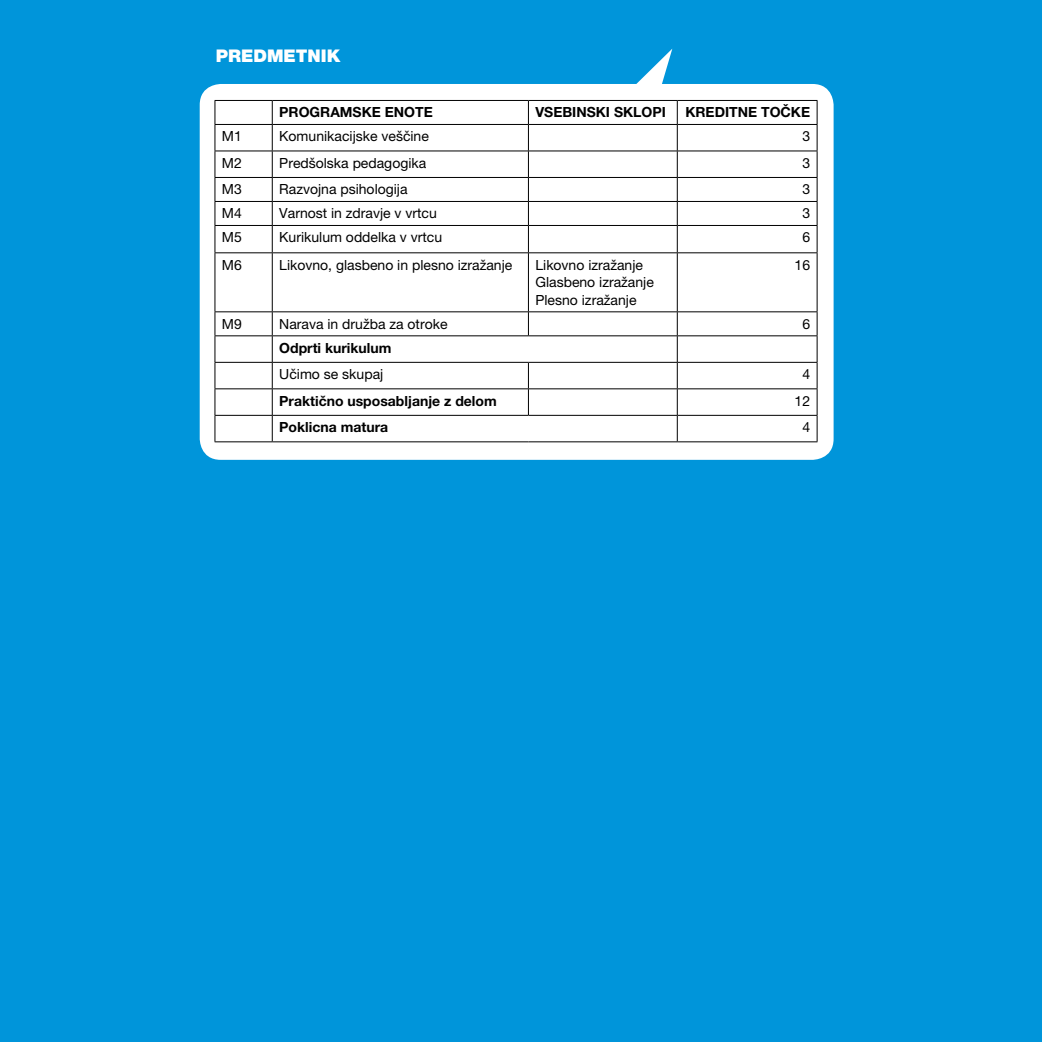
<style>
.page{position:relative;width:1042px;height:1042px;background:#0095da}
.page>*{position:absolute;margin:0;border:0;box-sizing:border-box;transform-origin:0 0}
.t1{font:900 17.5px "Helvetica Neue LT Pro";color:#fff}
.t2{font:14px/17.5px "Helvetica Neue LT Pro";color:#000}
.t3{font:700 14px "Helvetica Neue LT Pro";color:#000}
</style>
<div class="page">
<div style="left:200px;top:84px;width:633px;height:376px;background:#fff;border-radius:21px"></div>
<svg style="left:216px;top:101px;width:601px;height:100px"></svg>
<svg style="left:216px;top:202px;width:601px;height:239px"></svg>
<hr style="left:215px;top:100px;width:57px;height:1px;background:#000">
<hr style="left:272px;top:100px;width:256px;height:1px;background:#000">
<hr style="left:528px;top:100px;width:149px;height:1px;background:#000">
<hr style="left:677px;top:100px;width:140px;height:1px;background:#000">
<hr style="left:215px;top:124px;width:57px;height:1px;background:#000">
<hr style="left:272px;top:124px;width:256px;height:1px;background:#000">
<hr style="left:528px;top:124px;width:149px;height:1px;background:#000">
<hr style="left:677px;top:124px;width:140px;height:1px;background:#000">
<hr style="left:215px;top:151px;width:57px;height:1px;background:#000">
<hr style="left:272px;top:151px;width:256px;height:1px;background:#000">
<hr style="left:528px;top:151px;width:149px;height:1px;background:#000">
<hr style="left:677px;top:151px;width:140px;height:1px;background:#000">
<hr style="left:215px;top:177px;width:57px;height:1px;background:#000">
<hr style="left:272px;top:177px;width:256px;height:1px;background:#000">
<hr style="left:528px;top:177px;width:149px;height:1px;background:#000">
<hr style="left:677px;top:177px;width:140px;height:1px;background:#000">
<hr style="left:215px;top:201px;width:57px;height:1px;background:#000">
<hr style="left:272px;top:201px;width:256px;height:1px;background:#000">
<hr style="left:528px;top:201px;width:149px;height:1px;background:#000">
<hr style="left:677px;top:201px;width:140px;height:1px;background:#000">
<hr style="left:215px;top:225px;width:57px;height:1px;background:#000">
<svg style="left:215px;top:101px;width:1px;height:151px"></svg>
<hr style="left:272px;top:225px;width:256px;height:1px;background:#000">
<svg style="left:272px;top:101px;width:1px;height:151px"></svg>
<hr style="left:528px;top:225px;width:149px;height:1px;background:#000">
<svg style="left:528px;top:101px;width:1px;height:151px"></svg>
<hr style="left:677px;top:225px;width:140px;height:1px;background:#000">
<svg style="left:577px;top:49px;width:101px;height:203px"></svg>
<svg style="left:817px;top:101px;width:1px;height:151px"></svg>
<hr style="left:215px;top:252px;width:57px;height:1px;background:#000">
<hr style="left:215px;top:253px;width:1px;height:58px;background:#000">
<hr style="left:272px;top:252px;width:256px;height:1px;background:#000">
<hr style="left:272px;top:253px;width:1px;height:58px;background:#000">
<hr style="left:528px;top:252px;width:149px;height:1px;background:#000">
<hr style="left:528px;top:253px;width:1px;height:58px;background:#000">
<hr style="left:677px;top:252px;width:140px;height:1px;background:#000">
<hr style="left:677px;top:253px;width:1px;height:58px;background:#000">
<hr style="left:817px;top:253px;width:1px;height:58px;background:#000">
<hr style="left:215px;top:311px;width:57px;height:1px;background:#000">
<hr style="left:272px;top:311px;width:256px;height:1px;background:#000">
<hr style="left:528px;top:311px;width:149px;height:1px;background:#000">
<svg style="left:528px;top:312px;width:1px;height:23px"></svg>
<hr style="left:677px;top:311px;width:140px;height:1px;background:#000">
<hr style="left:215px;top:335px;width:57px;height:1px;background:#000">
<hr style="left:272px;top:335px;width:256px;height:1px;background:#000">
<hr style="left:528px;top:335px;width:149px;height:1px;background:#000">
<hr style="left:677px;top:335px;width:140px;height:1px;background:#000">
<hr style="left:215px;top:362px;width:57px;height:1px;background:#000">
<hr style="left:272px;top:362px;width:256px;height:1px;background:#000">
<hr style="left:528px;top:362px;width:149px;height:1px;background:#000">
<hr style="left:677px;top:362px;width:140px;height:1px;background:#000">
<hr style="left:215px;top:388px;width:57px;height:1px;background:#000">
<hr style="left:272px;top:388px;width:256px;height:1px;background:#000">
<hr style="left:528px;top:388px;width:149px;height:1px;background:#000">
<svg style="left:528px;top:363px;width:1px;height:52px"></svg>
<hr style="left:677px;top:388px;width:140px;height:1px;background:#000">
<hr style="left:215px;top:415px;width:57px;height:1px;background:#000">
<svg style="left:215px;top:312px;width:1px;height:129px"></svg>
<hr style="left:272px;top:415px;width:256px;height:1px;background:#000">
<svg style="left:272px;top:312px;width:1px;height:129px"></svg>
<hr style="left:528px;top:415px;width:149px;height:1px;background:#000">
<hr style="left:677px;top:415px;width:140px;height:1px;background:#000">
<svg style="left:677px;top:312px;width:1px;height:129px"></svg>
<svg style="left:817px;top:312px;width:1px;height:129px"></svg>
<hr style="left:215px;top:441px;width:57px;height:1px;background:#000">
<hr style="left:272px;top:441px;width:256px;height:1px;background:#000">
<hr style="left:528px;top:441px;width:149px;height:1px;background:#000">
<hr style="left:677px;top:441px;width:140px;height:1px;background:#000">
<p class="t1" style="left:216px;top:45px;width:126px">PREDMETNIK</p>
<p class="t3" style="left:279px;top:104px;width:155px">PROGRAMSKE ENOTE</p>
<p class="t3" style="left:535px;top:104px;width:132px">VSEBINSKI SKLOPI</p>
<p class="t3" style="left:685px;top:104px;width:126px">KREDITNE TOČKE</p>
<p class="t2" style="left:222px;top:128px;width:21px">M1</p>
<p class="t2" style="left:279px;top:128px;width:151px">Komunikacijske veščine</p>
<p class="t2" style="left:802px;top:128px;width:9px">3</p>
<p class="t2" style="left:222px;top:154px;width:21px">M2</p>
<p class="t2" style="left:279px;top:154px;width:149px">Predšolska pedagogika</p>
<p class="t2" style="left:802px;top:154px;width:9px">3</p>
<p class="t2" style="left:222px;top:180px;width:21px">M3</p>
<p class="t2" style="left:279px;top:180px;width:130px">Razvojna psihologija</p>
<p class="t2" style="left:802px;top:180px;width:9px">3</p>
<p class="t2" style="left:222px;top:204px;width:21px">M4</p>
<p class="t2" style="left:279px;top:204px;width:159px">Varnost in zdravje v vrtcu</p>
<p class="t2" style="left:802px;top:204px;width:9px">3</p>
<p class="t2" style="left:222px;top:228px;width:21px">M5</p>
<p class="t2" style="left:279px;top:228px;width:164px">Kurikulum oddelka v vrtcu</p>
<p class="t2" style="left:802px;top:228px;width:9px">6</p>
<p class="t2" style="left:222px;top:256px;width:21px">M6</p>
<p class="t2" style="left:279px;top:256px;width:235px">Likovno, glasbeno in plesno izražanje</p>
<p class="t2" style="left:535px;top:256px;width:120px">Likovno izražanje<br>Glasbeno izražanje<br>Plesno izražanje</p>
<p class="t2" style="left:794px;top:256px;width:17px">16</p>
<p class="t2" style="left:222px;top:315px;width:21px">M9</p>
<p class="t2" style="left:279px;top:315px;width:170px">Narava in družba za otroke</p>
<p class="t2" style="left:802px;top:315px;width:9px">6</p>
<p class="t3" style="left:279px;top:339px;width:114px">Odprti kurikulum</p>
<p class="t2" style="left:279px;top:365px;width:105px">Učimo se skupaj</p>
<p class="t2" style="left:802px;top:365px;width:9px">4</p>
<p class="t3" style="left:279px;top:392px;width:219px">Praktično usposabljanje z delom</p>
<p class="t2" style="left:794px;top:392px;width:17px">12</p>
<p class="t3" style="left:279px;top:419px;width:110px">Poklicna matura</p>
<p class="t2" style="left:802px;top:418px;width:9px">4</p>
</div>
